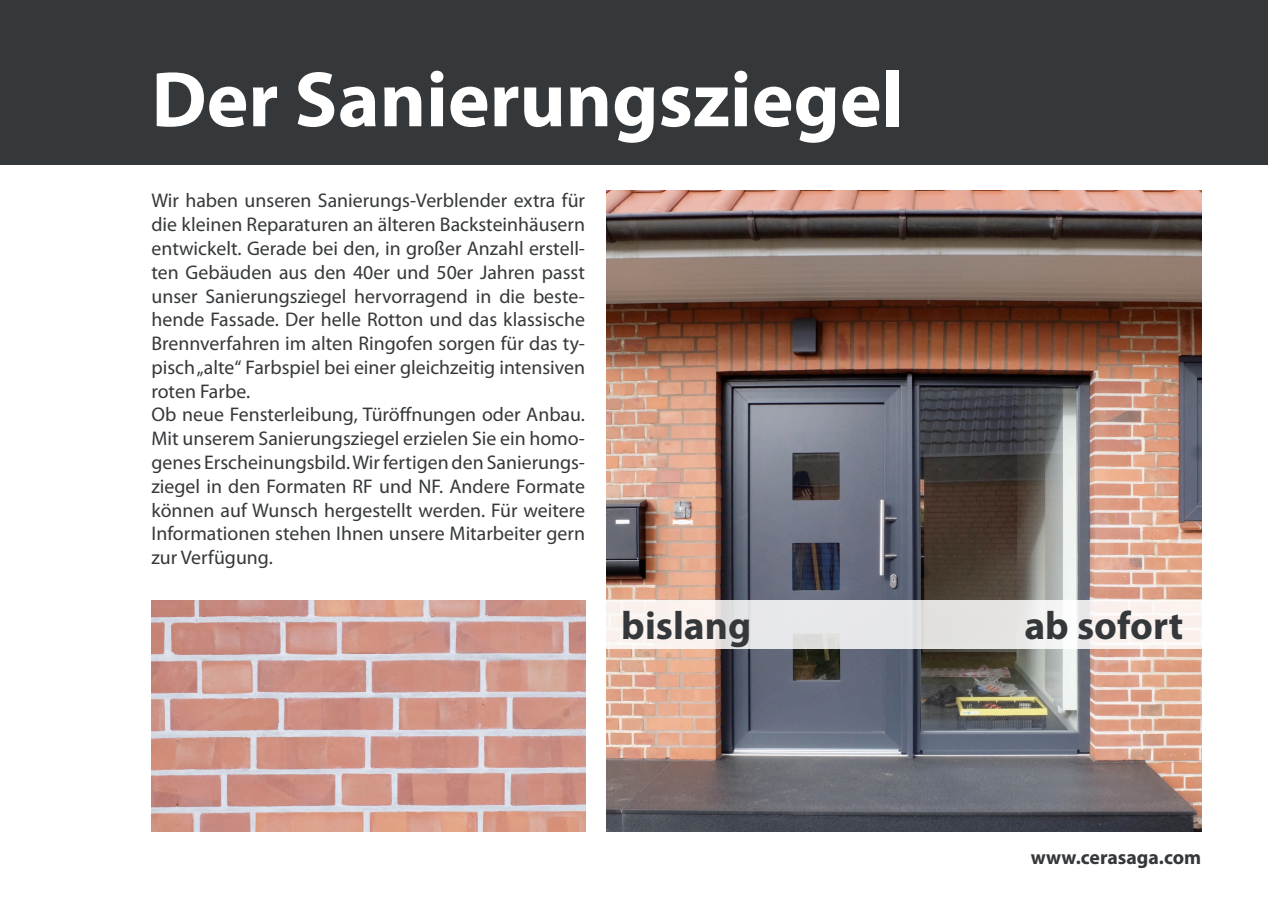
<style>
.page{position:relative;width:1268px;height:898px;background:#fff}
.page>*{position:absolute;margin:0;border:0;box-sizing:border-box;transform-origin:0 0}
.t1{font:700 79.2px "Myriad Pro";color:#fff}
.t2{font:700 39.6px "Myriad Pro";color:#35383a}
.t3{font:19.8px/23.7px "Myriad Pro";color:#35383a}
.t4{font:700 19.8px "Myriad Pro";color:#35383a}
</style>
<div class="page">
<div style="left:0;top:0;width:1267px;height:164px;background:#35383a"></div>
<img style="left:151px;top:600px;width:434px;height:230px">
<img style="left:606px;top:191px;width:594px;height:639px">
<svg style="left:606px;top:600px;width:596px;height:48px"></svg>
<h1 class="t1" style="left:151px;top:48px;width:753px">Der Sanierungsziegel</h1>
<p class="t3" style="left:151px;top:188px;width:435px">Wir haben unseren Sanierungs-Verblender extra für die kleinen Reparaturen an älteren Backsteinhäusern entwickelt. Gerade bei den, in großer Anzahl erstell&shy;ten Gebäuden aus den 40er und 50er Jahren passt unser Sanierungsziegel hervorragend in die beste&shy;hende Fassade. Der helle Rotton und das klassische Brennverfahren im alten Ringofen sorgen für das ty&shy;pisch „alte“ Farbspiel bei einer gleichzeitig intensiven roten Farbe.<br>Ob neue Fensterleibung, Türöffnungen oder Anbau.<br>Mit unserem Sanierungsziegel erzielen Sie ein homo&shy;genes Erscheinungsbild. Wir fertigen den Sanierungs&shy;ziegel in den Formaten RF und NF. Andere Formate können auf Wunsch hergestellt werden. Für weitere Informationen stehen Ihnen unsere Mitarbeiter gern zur Verfügung.</p>
<h2 class="t2" style="left:621px;top:599px;width:131px">bislang</h2>
<h2 class="t2" style="left:1024px;top:599px;width:160px">ab sofort</h2>
<p class="t4" style="left:1030px;top:844px;width:172px">www.cerasaga.com</p>
</div>
